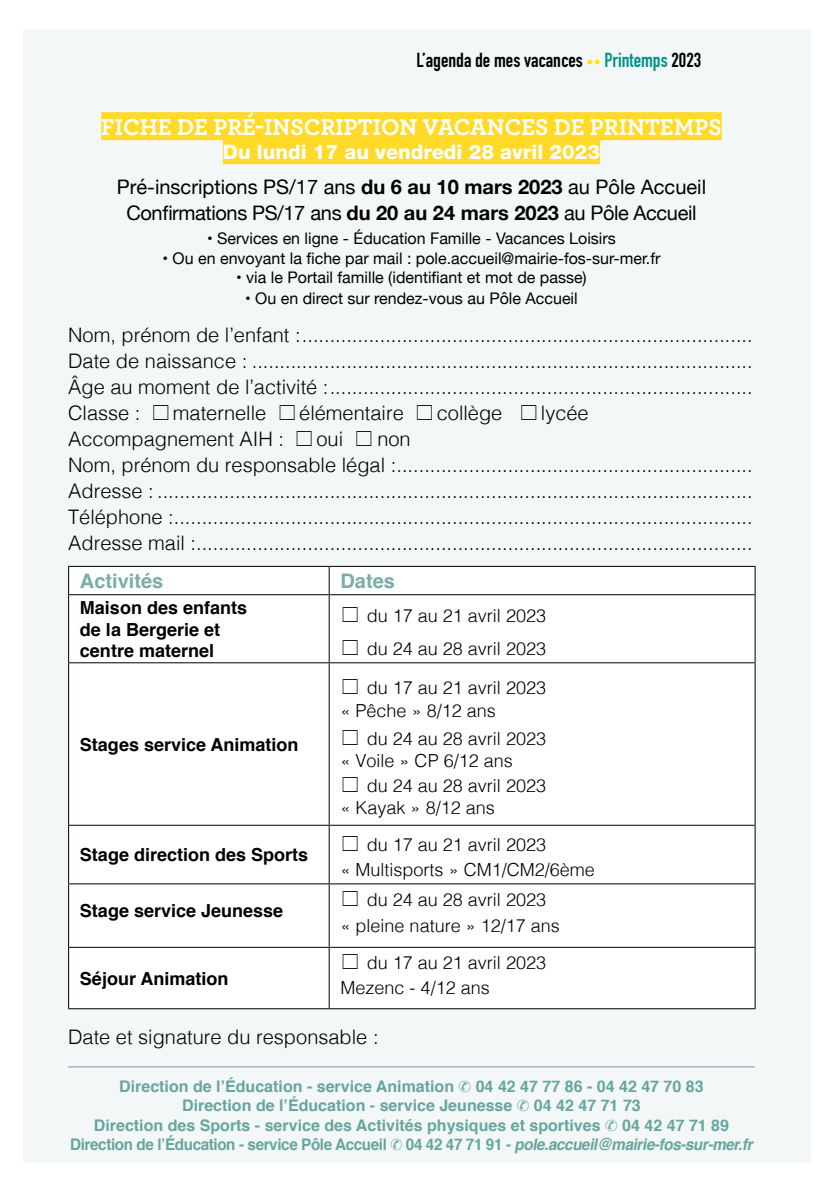
<style>
.page{position:relative;width:840px;height:1191px;background:#fff}
.page>*{position:absolute;margin:0;border:0;box-sizing:border-box;transform-origin:0 0}
.t1{font:700 24px "Archer";color:#fff}
.t2{font:300 20px/26px "Helvetica";color:#000;text-align:justify}
.t3{font:20px/35.4px "Helvetica Neue";color:#000;text-align:center}
.t4{font:20px "Helvetica Neue";letter-spacing:-.02em;color:#000}
.t5{font:20px "DIN Engschrift Std";color:#000}
.t6{font:700 20px "Helvetica";color:#79ada9}
.t7{font:300 18px/25.6px "Helvetica";color:#000}
.t8{font:700 18px/21.6px "Helvetica";color:#000}
.t9{font:16px "Helvetica Neue";color:#000}
.t10{font:700 16px/19.2px "Helvetica";color:#66a5a0}
.t11{font:700 16px/19.2px "Helvetica";letter-spacing:-.025em;color:#66a5a0}
.s1{font-size:14px;color:#ffe600}
.s2{color:#009489}
.s3{font-weight:800;color:#fff}
.s4{font-weight:700}
.s5{font-style:italic}
</style>
<div class="page">
<div style="left:0;top:0;width:822px;height:1191px;background:#f3f7f7"></div>
<div style="left:101px;top:112px;width:620px;height:28px;background:#ffda28"></div>
<div style="left:223px;top:136px;width:376px;height:28px;background:#ffda28"></div>
<div style="left:69px;top:567px;width:685px;height:441px;background:#fff"></div>
<hr style="left:68px;top:566px;width:261px;height:1px;background:#000">
<svg style="left:68px;top:567px;width:1px;height:27px"></svg>
<hr style="left:329px;top:566px;width:426px;height:1px;background:#000">
<svg style="left:328px;top:567px;width:1px;height:27px"></svg>
<svg style="left:754px;top:567px;width:1px;height:27px"></svg>
<hr style="left:68px;top:594px;width:261px;height:1px;background:#000">
<hr style="left:68px;top:595px;width:1px;height:67px;background:#000">
<hr style="left:329px;top:594px;width:426px;height:1px;background:#000">
<hr style="left:328px;top:595px;width:1px;height:67px;background:#000">
<hr style="left:754px;top:595px;width:1px;height:67px;background:#000">
<hr style="left:68px;top:662px;width:261px;height:1px;background:#000">
<hr style="left:68px;top:663px;width:1px;height:161px;background:#000">
<hr style="left:329px;top:662px;width:426px;height:1px;background:#000">
<hr style="left:328px;top:663px;width:1px;height:161px;background:#000">
<hr style="left:754px;top:663px;width:1px;height:161px;background:#000">
<hr style="left:68px;top:824px;width:261px;height:1px;background:#000">
<hr style="left:68px;top:825px;width:1px;height:58px;background:#000">
<hr style="left:329px;top:824px;width:426px;height:1px;background:#000">
<hr style="left:328px;top:825px;width:1px;height:58px;background:#000">
<hr style="left:754px;top:825px;width:1px;height:58px;background:#000">
<hr style="left:68px;top:883px;width:261px;height:1px;background:#000">
<hr style="left:68px;top:884px;width:1px;height:62px;background:#000">
<hr style="left:329px;top:883px;width:426px;height:1px;background:#000">
<hr style="left:328px;top:884px;width:1px;height:62px;background:#000">
<hr style="left:754px;top:884px;width:1px;height:62px;background:#000">
<hr style="left:68px;top:946px;width:261px;height:1px;background:#000">
<hr style="left:68px;top:947px;width:1px;height:61px;background:#000">
<hr style="left:329px;top:946px;width:426px;height:1px;background:#000">
<hr style="left:328px;top:947px;width:1px;height:61px;background:#000">
<hr style="left:754px;top:947px;width:1px;height:61px;background:#000">
<hr style="left:68px;top:1008px;width:261px;height:1px;background:#000">
<hr style="left:329px;top:1008px;width:426px;height:1px;background:#000">
<hr style="left:68px;top:1066px;width:686px;height:1px;background:#66a5a0">
<div style="left:811px;top:0;width:28px;height:1191px;background:#fff"></div>
<div style="left:0;top:0;width:839px;height:28px;background:#fff"></div>
<div style="left:0;top:1162px;width:839px;height:29px;background:#fff"></div>
<div style="left:0;top:0;width:23px;height:1191px;background:#fff"></div>
<svg style="left:343px;top:606px;width:14px;height:15px"></svg>
<svg style="left:343px;top:640px;width:14px;height:15px"></svg>
<svg style="left:343px;top:678px;width:14px;height:15px"></svg>
<svg style="left:343px;top:730px;width:14px;height:15px"></svg>
<svg style="left:343px;top:777px;width:14px;height:15px"></svg>
<svg style="left:343px;top:835px;width:14px;height:15px"></svg>
<svg style="left:343px;top:891px;width:14px;height:15px"></svg>
<svg style="left:343px;top:953px;width:14px;height:15px"></svg>
<p class="t5" style="left:416px;top:48px;width:286px">L’agenda de mes vacances <span class="s1">••</span> <span class="s2">Printemps</span> 2023</p>
<p class="t1" style="left:101px;top:108px;width:621px">FICHE DE PRÉ-INSCRIPTION VACANCES DE PRINTEMPS</p>
<p class="t3" style="left:117px;top:135px;width:590px"><span class="s3">Du lundi 17 au vendredi 28 avril 2023<br></span>Pré-inscriptions PS/17 ans <span class="s4">du 6 au 10 mars 2023</span> au Pôle Accueil</p>
<p class="t4" style="left:126px;top:198px;width:571px">Confirmations PS/17 ans <span class="s4">du 20 au 24 mars 2023</span> au Pôle Accueil</p>
<p class="t9" style="left:207px;top:227px;width:410px">• Services en ligne - Éducation Famille - Vacances Loisirs</p>
<p class="t9" style="left:162px;top:246px;width:499px">• Ou en envoyant la fiche par mail : pole.accueil@mairie-fos-sur-mer.fr</p>
<p class="t9" style="left:236px;top:265px;width:352px">• via le Portail famille (identifiant et mot de passe)</p>
<p class="t9" style="left:245px;top:287px;width:334px">• Ou en direct sur rendez-vous au Pôle Accueil</p>
<p class="t2" style="left:68px;top:320px;width:685px">Nom, prénom de l’enfant :.................................................................................<br>Date de naissance : ..........................................................................................<br>Âge au moment de l’activité :............................................................................<br>Classe :</p>
<p class="t2" style="left:173px;top:398px;width:95px">maternelle</p>
<p class="t2" style="left:299px;top:398px;width:106px">élémentaire</p>
<p class="t2" style="left:436px;top:398px;width:67px">collège</p>
<p class="t2" style="left:540px;top:398px;width:49px">lycée</p>
<p class="t2" style="left:68px;top:424px;width:217px">Accompagnement AIH :</p>
<p class="t2" style="left:316px;top:424px;width:28px">oui</p>
<p class="t2" style="left:68px;top:424px;width:685px;text-align:left;text-indent:309px">non<br>Nom, prénom du responsable légal :................................................................<br>Adresse : ...........................................................................................................<br>Téléphone :........................................................................................................<br>Adresse mail :....................................................................................................</p>
<p class="t6" style="left:80px;top:565px;width:85px">Activités</p>
<p class="t6" style="left:340px;top:565px;width:56px">Dates</p>
<p class="t8" style="left:80px;top:597px;width:169px">Maison des enfants de la Bergerie et centre maternel</p>
<p class="t7" style="left:366px;top:597px;width:181px;line-height:33.6px">du 17 au 21 avril 2023 du 24 au 28 avril 2023</p>
<p class="t8" style="left:80px;top:734px;width:220px">Stages service Animation</p>
<p class="t7" style="left:340px;top:674px;width:207px;line-height:23.6px;text-indent:26px">du 17 au 21 avril 2023 « Pêche » 8/12 ans</p>
<p class="t7" style="left:340px;top:726px;width:207px;line-height:21.6px;text-indent:26px">du 24 au 28 avril 2023 « Voile » CP 6/12 ans</p>
<p class="t7" style="left:340px;top:774px;width:207px;line-height:21.6px;text-indent:26px">du 24 au 28 avril 2023 « Kayak » 8/12 ans</p>
<p class="t8" style="left:80px;top:844px;width:230px">Stage direction des Sports</p>
<p class="t7" style="left:340px;top:830px;width:256px;text-indent:26px">du 17 au 21 avril 2023<br>« Multisports » CM1/CM2/6ème</p>
<p class="t8" style="left:80px;top:900px;width:205px">Stage service Jeunesse</p>
<p class="t7" style="left:340px;top:885px;width:221px;text-indent:26px">du 24 au 28 avril 2023 « pleine nature » 12/17 ans</p>
<p class="t8" style="left:80px;top:968px;width:150px">Séjour Animation</p>
<p class="t7" style="left:340px;top:948px;width:207px;text-indent:26px">du 17 au 21 avril 2023<br>Mezenc - 4/12 ans</p>
<p class="t2" style="left:68px;top:1022px;width:312px">Date et signature du responsable :</p>
<p class="t10" style="left:119px;top:1077px;width:336px">Direction de l’Éducation - service Animation</p>
<p class="t10" style="left:182px;top:1077px;width:522px;text-indent:293px">04 42 47 77 86 - 04 42 47 70 83<br>Direction de l’Éducation - service Jeunesse</p>
<p class="t10" style="left:94px;top:1096px;width:548px;text-indent:440px">04 42 47 71 73<br>Direction des Sports - service des Activités physiques et sportives</p>
<p class="t11" style="left:70px;top:1115px;width:688px;text-indent:551px">04 42 47 71 89<br>Direction de l’Éducation - service Pôle Accueil 04 42 47 71 91 - <span class="s5">pole.accueil@mairie-fos-sur-mer.fr</span></p>
</div>
